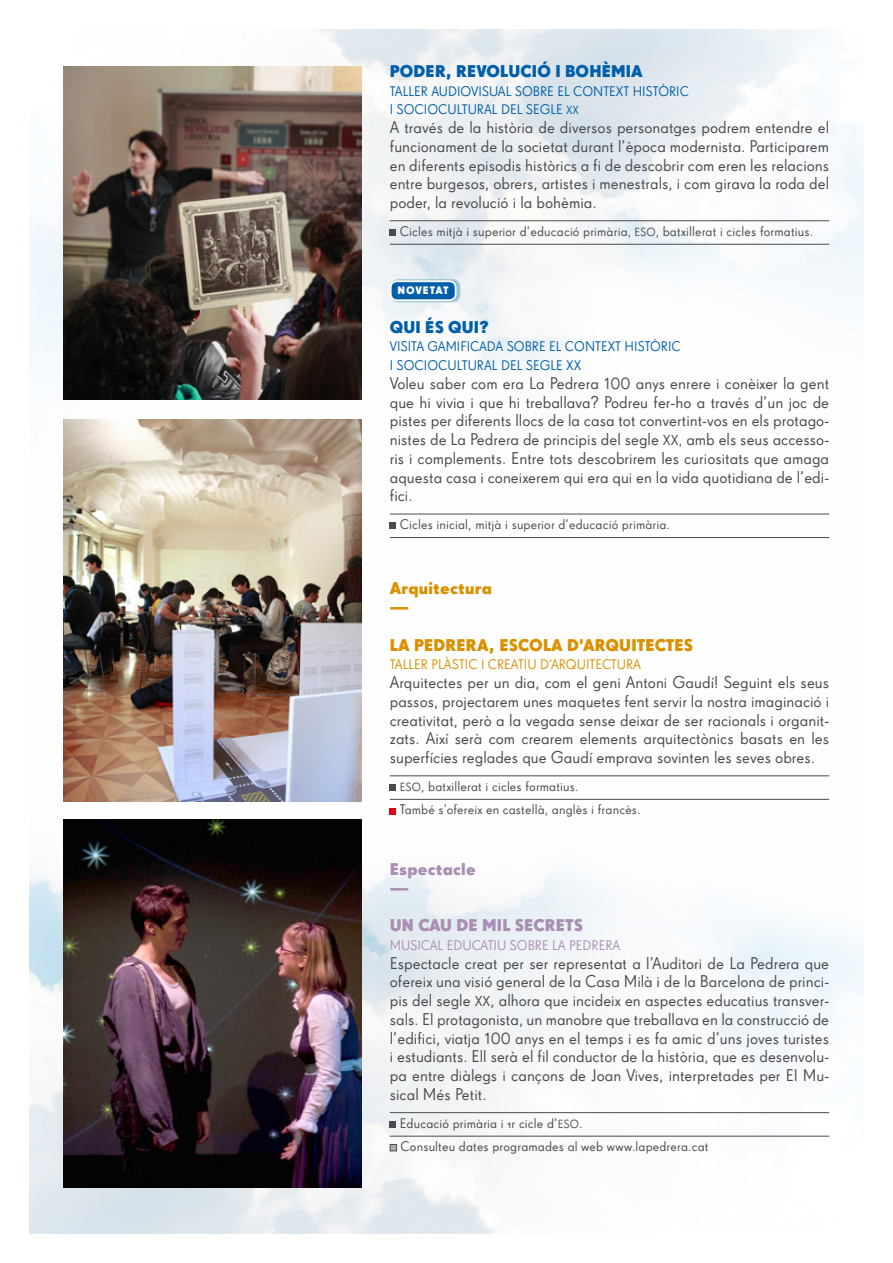
<style>
.page{position:relative;width:893px;height:1263px;background:#fff}
.page>*{position:absolute;margin:0;border:0;box-sizing:border-box;transform-origin:0 0}
.t1{font:16.5px/18.8px "Super Grotesk A Rg LF";color:#4b4b4d;text-align:justify}
.t2{font:16.5px/18.8px "Super Grotesk A Bd LF";letter-spacing:.01em;color:#d99100}
.t3{font:16.5px "Super Grotesk A Bd LF";letter-spacing:.01em;color:#005fa9}
.t4{font:16.5px/18.8px "Super Grotesk A Bd LF";letter-spacing:.01em;color:#a98fb3}
.t5{font:13.5px/23.5px "Super Grotesk A";letter-spacing:.01em;color:#4b4b4d}
.t6{font:13.5px/18.8px "Super Grotesk A Rg LF";color:#005fa9}
.t7{font:13.5px "Super Grotesk A Rg LF";color:#d99100}
.t8{font:13.5px "Super Grotesk A Rg LF";color:#a98fb3}
.t9{font:10.5px "Super Grotesk A Bd LF";letter-spacing:.075em;color:#fff}
.s1{font-size:11.55px}
.s2{font-size:14.1px}
</style>
<div class="page">
<img style="left:30px;top:30px;width:833px;height:1203px">
<img style="left:64px;top:420px;width:297px;height:381px">
<img style="left:64px;top:67px;width:297px;height:332px">
<img style="left:64px;top:819px;width:297px;height:369px">
<hr style="left:390px;top:220px;width:439px;height:1px;background:#4b4b4d">
<hr style="left:390px;top:244px;width:439px;height:1px;background:#4b4b4d">
<hr style="left:390px;top:514px;width:439px;height:1px;background:#4b4b4d">
<hr style="left:390px;top:537px;width:439px;height:1px;background:#4b4b4d">
<hr style="left:390px;top:775px;width:439px;height:1px;background:#4b4b4d">
<hr style="left:390px;top:799px;width:439px;height:1px;background:#4b4b4d">
<hr style="left:390px;top:1112px;width:439px;height:1px;background:#4b4b4d">
<hr style="left:390px;top:1136px;width:439px;height:1px;background:#4b4b4d">
<div style="left:390px;top:229px;width:6px;height:7px;background:#4b4b4d"></div>
<div style="left:390px;top:278px;width:70px;height:25px;background:#2b81a7;opacity:.45"></div>
<div style="left:391px;top:281px;width:65px;height:19px;background:#005fa9;border-radius:6px"></div>
<div style="left:390px;top:280px;width:66px;height:21px;border:2px solid #fff;border-radius:6px"></div>
<svg style="left:390px;top:523px;width:6px;height:6px"></svg>
<div style="left:390px;top:784px;width:6px;height:7px;background:#4b4b4d"></div>
<svg style="left:390px;top:808px;width:6px;height:6px"></svg>
<div style="left:390px;top:1121px;width:6px;height:7px;background:#4b4b4d"></div>
<div style="left:390px;top:1144px;width:7px;height:7px;background:#acadaf;border:1px solid #4b4b4d"></div>
<p class="t3" style="left:390px;top:61px;width:254px">PODER, REVOLUCIÓ I BOHÈMIA</p>
<p class="t6" style="left:390px;top:81px;width:301px">TALLER AUDIOVISUAL SOBRE EL CONTEXT HISTÒRIC<br>I SOCIOCULTURAL DEL SEGLE <span class="s1">XX</span></p>
<p class="t1" style="left:390px;top:118px;width:441px">A través de la història de diversos personatges podrem entendre el funcionament de la societat durant l’època modernista. Participarem en diferents episodis històrics a fi de descobrir com eren les relacions entre burgesos, obrers, artistes i menestrals, i com girava la roda del poder, la revolució i la bohèmia.</p>
<p class="t5" style="left:400px;top:219px;width:415px">Cicles mitjà i superior d’educació primària, <span class="s1">ESO</span>, batxillerat i cicles formatius.</p>
<p class="t9" style="left:398px;top:284px;width:53px">NOVETAT</p>
<p class="t3" style="left:390px;top:316px;width:100px">QUI ÉS QUI?</p>
<p class="t6" style="left:390px;top:337px;width:293px">VISITA GAMIFICADA SOBRE EL CONTEXT HISTÒRIC<br>I SOCIOCULTURAL DEL SEGLE XX</p>
<p class="t1" style="left:390px;top:374px;width:441px">Voleu saber com era La Pedrera 100 anys enrere i conèixer la gent que hi vivia i que hi treballava? Podreu fer-ho a través d’un joc de pistes per diferents llocs de la casa tot convertint-vos en els protago&shy;nistes de La Pedrera de principis del segle <span class="s2">XX,</span> amb els seus accesso&shy;ris i complements. Entre tots descobrirem les curiositats que amaga aquesta casa i coneixerem qui era qui en la vida quotidiana de l’edi&shy;fici.</p>
<p class="t5" style="left:400px;top:513px;width:272px">Cicles inicial, mitjà i superior d’educació primària.</p>
<p class="t2" style="left:390px;top:579px;width:104px">Arquitectura —</p>
<p class="t2" style="left:390px;top:635px;width:305px">LA PEDRERA, ESCOLA D’ARQUITECTES</p>
<p class="t7" style="left:390px;top:657px;width:253px">TALLER PLÀSTIC I CREATIU D’ARQUITECTURA</p>
<p class="t1" style="left:390px;top:673px;width:441px">Arquitectes per un dia, com el geni Antoni Gaudí! Seguint els seus passos, projectarem unes maquetes fent servir la nostra imaginació i creativitat, però a la vegada sense deixar de ser racionals i organit&shy;zats. Així serà com crearem elements arquitectònics basats en les superfícies reglades que Gaudí emprava sovinten les seves obres.</p>
<p class="t5" style="left:400px;top:774px;width:242px"><span class="s1">ESO</span>, batxillerat i cicles formatius.<br>També s’ofereix en castellà, anglès i francès.</p>
<p class="t4" style="left:390px;top:860px;width:87px">Espectacle —</p>
<p class="t4" style="left:390px;top:916px;width:195px">UN CAU DE MIL SECRETS</p>
<p class="t8" style="left:390px;top:937px;width:232px">MUSICAL EDUCATIU SOBRE LA PEDRERA</p>
<p class="t1" style="left:390px;top:953px;width:441px">Espectacle creat per ser representat a l’Auditori de La Pedrera que ofereix una visió general de la Casa Milà i de la Barcelona de princi&shy;pis del segle <span class="s2">XX</span>, alhora que incideix en aspectes educatius transver&shy;sals. El protagonista, un manobre que treballava en la construcció de l’edifici, viatja 100 anys en el temps i es fa amic d’uns joves turistes i estudiants. Ell serà el fil conductor de la història, que es desenvolu&shy;pa entre diàlegs i cançons de Joan Vives, interpretades per El Mu&shy;sical Més Petit.</p>
<p class="t5" style="left:400px;top:1111px;width:310px">Educació primària i 1r cicle d’<span class="s1">ESO</span>.<br>Consulteu dates programades al web www.lapedrera.cat</p>
</div>
